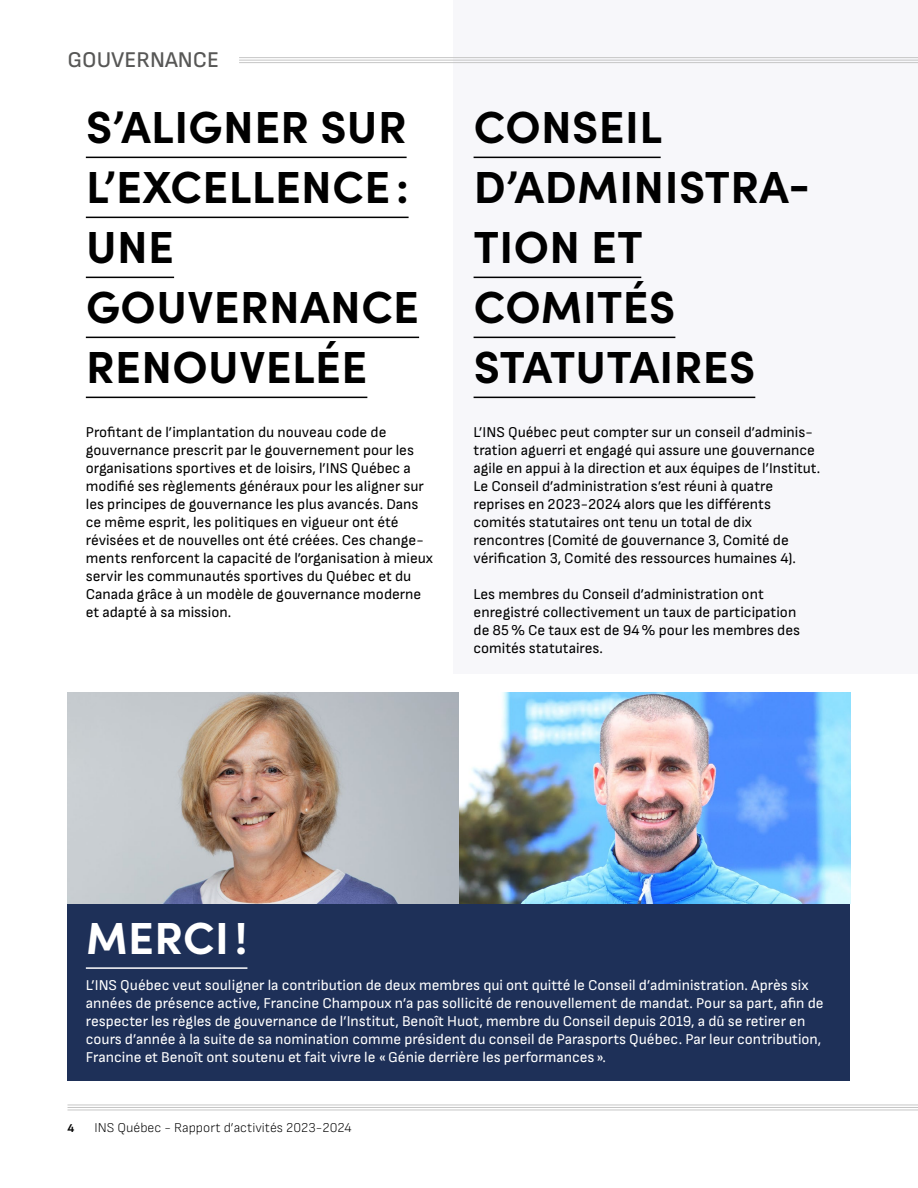
<style>
.page{position:relative;width:918px;height:1188px;background:#fff}
.page>*{position:absolute;margin:0;border:0;box-sizing:border-box;transform-origin:0 0}
.t1{font:700 45px/60px "Sofia Pro";letter-spacing:.01em;color:#000}
.t2{font:700 45px "Sofia Pro";letter-spacing:.01em;color:#fff}
.t3{font:500 22.5px "Sofia Sans";color:#575756}
.t4{font:15px/18px "Sofia Sans";color:#000}
.t5{font:15px/18px "Sofia Sans";color:#fff}
.t6{font:300 13.5px "Sofia Sans";color:#000}
.t7{font:700 12px "Sofia Sans";color:#000}
</style>
<div class="page">
<div style="left:453px;top:0;width:465px;height:674px;background:#f7f7fa"></div>
<div style="left:68px;top:903px;width:782px;height:177px;background:#1e3058"></div>
<hr style="left:86px;top:967px;width:161px;height:2px;background:#fff">
<hr style="left:86px;top:157px;width:321px;height:1px;background:#000">
<hr style="left:86px;top:217px;width:323px;height:1px;background:#000">
<hr style="left:86px;top:277px;width:88px;height:1px;background:#000">
<hr style="left:86px;top:337px;width:333px;height:1px;background:#000">
<hr style="left:86px;top:397px;width:281px;height:1px;background:#000">
<hr style="left:474px;top:157px;width:187px;height:1px;background:#000">
<hr style="left:474px;top:277px;width:167px;height:1px;background:#000">
<hr style="left:474px;top:337px;width:201px;height:1px;background:#000">
<hr style="left:474px;top:397px;width:281px;height:1px;background:#000">
<img style="left:68px;top:693px;width:782px;height:210px">
<hr style="left:68px;top:1104px;width:850px;height:1px;background:#c6c6c6">
<hr style="left:68px;top:1107px;width:850px;height:1px;background:#c6c6c6">
<hr style="left:68px;top:1109px;width:850px;height:1px;background:#c6c6c6">
<hr style="left:239px;top:57px;width:679px;height:1px;background:#c6c6c6">
<hr style="left:239px;top:60px;width:679px;height:1px;background:#c6c6c6">
<hr style="left:239px;top:62px;width:679px;height:1px;background:#c6c6c6">
<h2 class="t3" style="left:68px;top:47px;width:153px">GOUVERNANCE</h2>
<h1 class="t1" style="left:86px;top:94px;width:335px">S’ALIGNER SUR<br>L’EXCELLENCE:<br>UNE<br>GOUVERNANCE<br>RENOUVELÉE</h1>
<p class="t4" style="left:86px;top:423px;width:349px">Profitant de l’implantation du nouveau code de gouvernance prescrit par le gouvernement pour les organisations sportives et de loisirs, l’INS Québec a modifié ses règlements généraux pour les aligner sur les principes de gouvernance les plus avancés. Dans ce même esprit, les politiques en vigueur ont été révisées et de nouvelles ont été créées. Ces change&shy;ments renforcent la capacité de l’organisation à mieux servir les communautés sportives du Québec et du Canada grâce à un modèle de gouvernance moderne et adapté à sa mission.</p>
<h1 class="t1" style="left:474px;top:94px;width:338px">CONSEIL<br>D’ADMINISTRA-<br>TION ET<br>COMITÉS<br>STATUTAIRES</h1>
<p class="t4" style="left:474px;top:423px;width:348px">L’INS Québec peut compter sur un conseil d’adminis&shy;tration aguerri et engagé qui assure une gouvernance agile en appui à la direction et aux équipes de l’Institut.<br>Le Conseil d’administration s’est réuni à quatre reprises en 2023-2024 alors que les différents comités statutaires ont tenu un total de dix rencontres (Comité de gouvernance 3, Comité de vérification 3, Comité des ressources humaines 4).</p>
<p class="t4" style="left:474px;top:585px;width:328px">Les membres du Conseil d’administration ont enregistré collectivement un taux de participation de 85% Ce taux est de 94% pour les membres des comités statutaires.</p>
<h1 class="t2" style="left:86px;top:903px;width:163px">MERCI!</h1>
<p class="t5" style="left:86px;top:976px;width:739px">L’INS Québec veut souligner la contribution de deux membres qui ont quitté le Conseil d’administration. Après six années de présence active, Francine Champoux n’a pas sollicité de renouvellement de mandat. Pour sa part, afin de respecter les règles de gouvernance de l’Institut, Benoît Huot, membre du Conseil depuis 2019, a dû se retirer en cours d’année à la suite de sa nomination comme président du conseil de Parasports Québec. Par leur contribution, Francine et Benoît ont soutenu et fait vivre le «Génie derrière les performances ».</p>
<p class="t7" style="left:68px;top:1121px;width:8px">4</p>
<p class="t6" style="left:94px;top:1120px;width:259px">INS Québec - Rapport d’activités 2023-2024</p>
</div>
